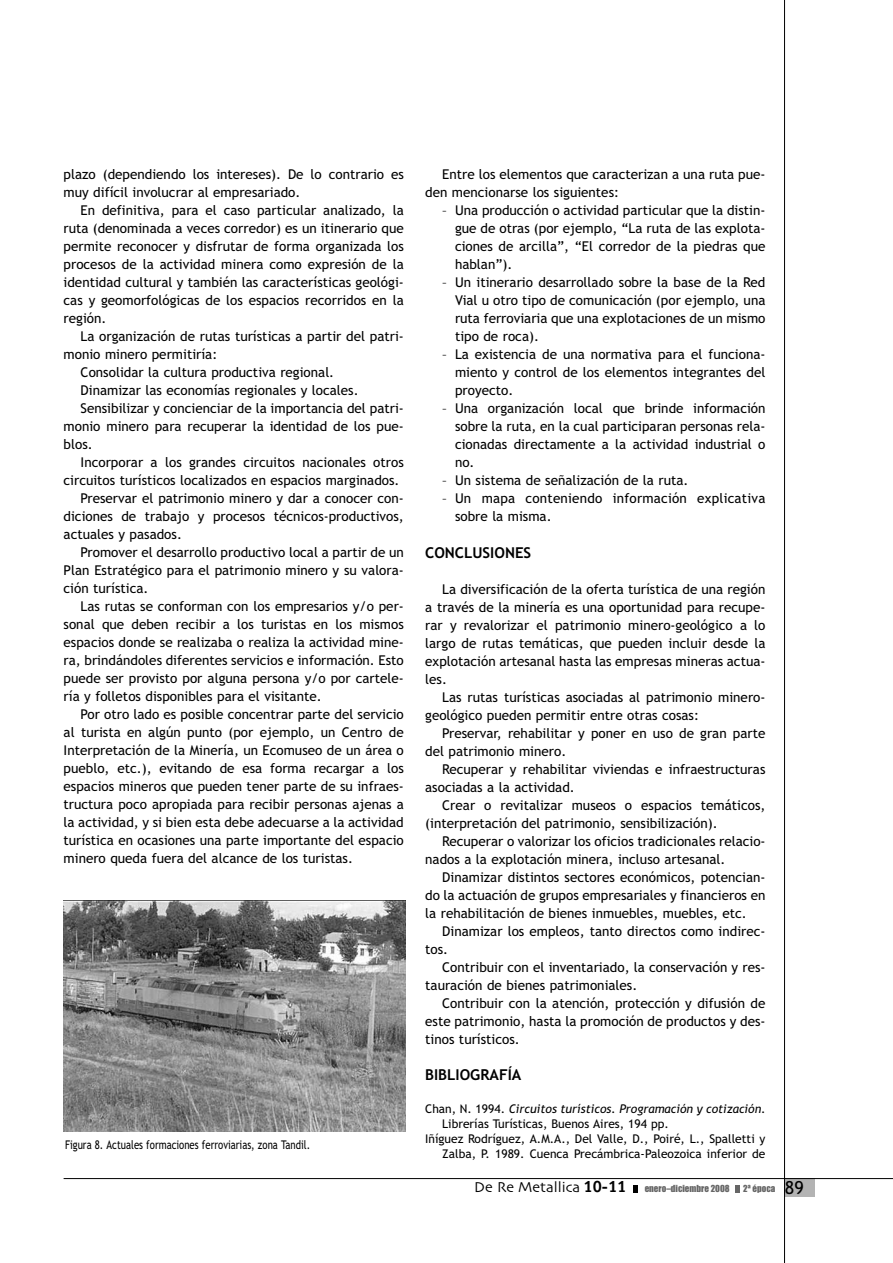
<style>
.page{position:relative;width:893px;height:1263px;background:#fff}
.page>*{position:absolute;margin:0;border:0;box-sizing:border-box;transform-origin:0 0}
.t1{font:700 15px "Trebuchet MS";color:#000}
.t2{font:13.5px/18px "Trebuchet MS";color:#000}
.t3{font:12px "Trebuchet MS";color:#000}
.t4{font:italic 12px "Trebuchet MS";color:#000}
.t5{font:12px "Trebuchet MS";color:#000;scale:.8 1}
.t6{font:9px "Impact";color:#666}
.s1{font-style:normal}
.s2{font-family:"Skia";font-size:15px;color:#000}
.s3{font-family:"Officina Sans";font-weight:700;font-size:16.5px;color:#000}
.s4{font-family:"Trebuchet MS";font-size:18px;color:#000}
</style>
<div class="page">
<div style="left:784px;top:1179px;width:31px;height:18px;background:#b3b3b3"></div>
<hr style="left:784px;top:0;width:1px;height:1263px;background:#000">
<hr style="left:64px;top:1178px;width:828px;height:1px;background:#000">
<svg style="left:735px;top:1185px;width:4px;height:7px"></svg>
<svg style="left:633px;top:1185px;width:4px;height:7px"></svg>
<img style="left:64px;top:900px;width:342px;height:232px">
<p class="t2" style="left:64px;top:166px;width:342px">plazo (dependiendo los intereses). De lo contrario es muy difícil involucrar al empresariado.</p>
<p class="t2" style="left:64px;top:202px;width:342px;text-align:justify;text-indent:17px">En definitiva, para el caso particular analizado, la ruta (denominada a veces corredor) es un itinerario que permite reconocer y disfrutar de forma organizada los procesos de la actividad minera como expresión de la identidad cultural y también las características geológi&shy;cas y geomorfológicas de los espacios recorridos en la región.</p>
<p class="t2" style="left:81px;top:328px;width:325px">La organización de rutas turísticas a partir del patri-</p>
<p class="t2" style="left:64px;top:346px;width:155px">monio minero permitiría:</p>
<p class="t2" style="left:81px;top:364px;width:255px">Consolidar la cultura productiva regional.</p>
<p class="t2" style="left:81px;top:382px;width:279px">Dinamizar las economías regionales y locales.</p>
<p class="t2" style="left:81px;top:400px;width:325px">Sensibilizar y concienciar de la importancia del patri-</p>
<p class="t2" style="left:64px;top:418px;width:342px">monio minero para recuperar la identidad de los pue-</p>
<p class="t2" style="left:64px;top:436px;width:31px">blos.</p>
<p class="t2" style="left:81px;top:454px;width:325px">Incorporar a los grandes circuitos nacionales otros</p>
<p class="t2" style="left:64px;top:472px;width:337px">circuitos turísticos localizados en espacios marginados.</p>
<p class="t2" style="left:81px;top:490px;width:325px">Preservar el patrimonio minero y dar a conocer con-</p>
<p class="t2" style="left:64px;top:508px;width:342px">diciones de trabajo y procesos técnicos-productivos,</p>
<p class="t2" style="left:64px;top:526px;width:120px">actuales y pasados.</p>
<p class="t2" style="left:81px;top:544px;width:325px">Promover el desarrollo productivo local a partir de un</p>
<p class="t2" style="left:64px;top:562px;width:342px">Plan Estratégico para el patrimonio minero y su valora-</p>
<p class="t2" style="left:64px;top:580px;width:86px">ción turística.</p>
<p class="t2" style="left:81px;top:598px;width:325px">Las rutas se conforman con los empresarios y/o per-</p>
<p class="t2" style="left:64px;top:616px;width:342px">sonal que deben recibir a los turistas en los mismos</p>
<p class="t2" style="left:64px;top:634px;width:342px">espacios donde se realizaba o realiza la actividad mine-</p>
<p class="t2" style="left:64px;top:652px;width:342px">ra, brindándoles diferentes servicios e información. Esto</p>
<p class="t2" style="left:64px;top:670px;width:342px">puede ser provisto por alguna persona y/o por cartele-</p>
<p class="t2" style="left:64px;top:688px;width:259px">ría y folletos disponibles para el visitante.</p>
<p class="t2" style="left:81px;top:706px;width:325px">Por otro lado es posible concentrar parte del servicio</p>
<p class="t2" style="left:64px;top:724px;width:342px">al turista en algún punto (por ejemplo, un Centro de</p>
<p class="t2" style="left:64px;top:742px;width:342px">Interpretación de la Minería, un Ecomuseo de un área o</p>
<p class="t2" style="left:64px;top:760px;width:342px">pueblo, etc.), evitando de esa forma recargar a los</p>
<p class="t2" style="left:64px;top:778px;width:342px">espacios mineros que pueden tener parte de su infraes-</p>
<p class="t2" style="left:64px;top:796px;width:342px">tructura poco apropiada para recibir personas ajenas a</p>
<p class="t2" style="left:64px;top:814px;width:341px">la actividad, y si bien esta debe adecuarse a la actividad</p>
<p class="t2" style="left:64px;top:832px;width:342px">turística en ocasiones una parte importante del espacio</p>
<p class="t2" style="left:64px;top:850px;width:291px">minero queda fuera del alcance de los turistas.</p>
<p class="t5" style="left:65px;top:1140px;width:308px">Figura 8. Actuales formaciones ferroviarias, zona Tandil.</p>
<p class="t2" style="left:425px;top:166px;width:342px;text-indent:17px">Entre los elementos que caracterizan a una ruta pue&shy;den mencionarse los siguientes:</p>
<p class="t2" style="left:455px;top:202px;width:312px;text-align:justify;text-indent:-13px">– Una producción o actividad particular que la distin&shy;gue de otras (por ejemplo, “La ruta de las explota&shy;ciones de arcilla”, “El corredor de la piedras que hablan”).</p>
<p class="t2" style="left:455px;top:274px;width:312px;text-align:justify;text-indent:-13px">– Un itinerario desarrollado sobre la base de la Red Vial u otro tipo de comunicación (por ejemplo, una ruta ferroviaria que una explotaciones de un mismo tipo de roca).</p>
<p class="t2" style="left:455px;top:346px;width:312px;text-align:justify;text-indent:-13px">– La existencia de una normativa para el funciona&shy;miento y control de los elementos integrantes del proyecto.</p>
<p class="t2" style="left:455px;top:400px;width:312px;text-align:justify;text-indent:-13px">– Una organización local que brinde información sobre la ruta, en la cual participaran personas rela&shy;cionadas directamente a la actividad industrial o no.</p>
<p class="t2" style="left:442px;top:472px;width:248px">– Un sistema de señalización de la ruta.</p>
<p class="t2" style="left:455px;top:490px;width:312px;text-indent:-13px">– Un mapa conteniendo información explicativa sobre la misma.</p>
<p class="t1" style="left:425px;top:547px;width:107px">CONCLUSIONES</p>
<p class="t2" style="left:425px;top:581px;width:342px;text-align:justify;text-indent:17px">La diversificación de la oferta turística de una región a través de la minería es una oportunidad para recupe&shy;rar y revalorizar el patrimonio minero-geológico a lo largo de rutas temáticas, que pueden incluir desde la explotación artesanal hasta las empresas mineras actua&shy;les.</p>
<p class="t2" style="left:425px;top:689px;width:342px;text-indent:17px">Las rutas turísticas asociadas al patrimonio minero&shy;geológico pueden permitir entre otras cosas:</p>
<p class="t2" style="left:425px;top:725px;width:342px;text-indent:17px">Preservar, rehabilitar y poner en uso de gran parte del patrimonio minero.</p>
<p class="t2" style="left:425px;top:761px;width:342px;text-indent:17px">Recuperar y rehabilitar viviendas e infraestructuras asociadas a la actividad.</p>
<p class="t2" style="left:425px;top:797px;width:342px;text-indent:17px">Crear o revitalizar museos o espacios temáticos, (interpretación del patrimonio, sensibilización).</p>
<p class="t2" style="left:425px;top:833px;width:342px;text-indent:17px">Recuperar o valorizar los oficios tradicionales relacio&shy;nados a la explotación minera, incluso artesanal.</p>
<p class="t2" style="left:425px;top:869px;width:342px;text-align:justify;text-indent:17px">Dinamizar distintos sectores económicos, potencian&shy;do la actuación de grupos empresariales y financieros en la rehabilitación de bienes inmuebles, muebles, etc.</p>
<p class="t2" style="left:425px;top:923px;width:342px;text-indent:17px">Dinamizar los empleos, tanto directos como indirec&shy;tos.</p>
<p class="t2" style="left:425px;top:959px;width:342px;text-indent:17px">Contribuir con el inventariado, la conservación y res&shy;tauración de bienes patrimoniales.</p>
<p class="t2" style="left:425px;top:995px;width:342px;text-align:justify;text-indent:17px">Contribuir con la atención, protección y difusión de este patrimonio, hasta la promoción de productos y des&shy;tinos turísticos.</p>
<p class="t1" style="left:425px;top:1069px;width:98px">BIBLIOGRAFÍA</p>
<p class="t4" style="left:425px;top:1104px;width:342px"><span class="s1">Chan, N. 1994.</span> Circuitos turísticos. Programación y cotización<span class="s1">.</span></p>
<p class="t3" style="left:442px;top:1119px;width:228px">Librerías Turísticas, Buenos Aires, 194 pp.</p>
<p class="t3" style="left:425px;top:1134px;width:342px">Iñíguez Rodríguez, A.M.A., Del Valle, D., Poiré, L., Spalletti y</p>
<p class="t3" style="left:442px;top:1149px;width:325px">Zalba, P. 1989. Cuenca Precámbrica-Paleozoica inferior de</p>
<p class="t6" style="left:474px;top:1186px;width:257px"><span class="s2">De Re Metallica</span> <span class="s3">10-11</span> enero–diciembre 2008</p>
<p class="t6" style="left:743px;top:1186px;width:62px">2ª época <span class="s4">89</span></p>
</div>
